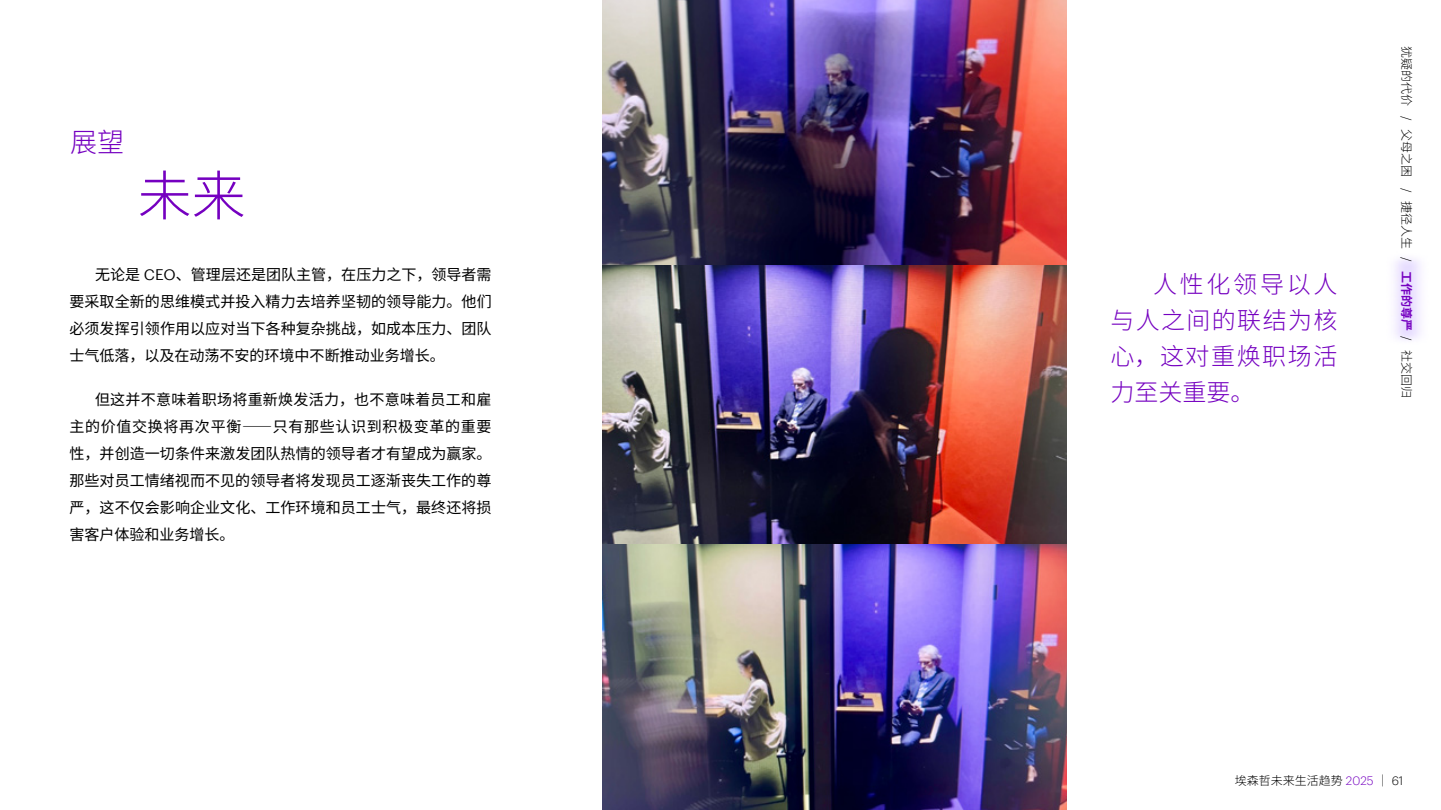
<style>
.page{position:relative;width:1441px;height:810px;background:#fff}
.page>*{position:absolute;margin:0;border:0;box-sizing:border-box;transform-origin:0 0}
.t1{font:300 54px "Source Han Sans SC";color:#7500c0}
.t2{font:300 27px "Source Han Sans SC";color:#7500c0}
.t3{font:300 24px/36px "Source Han Sans SC";letter-spacing:.06em;color:#7500c0;text-align:justify}
.t4{font:15px/27px "Source Han Sans SC";letter-spacing:.005em;color:#000;text-align:justify}
.t5{font:300 12px "Source Han Sans SC";color:#000}
.s1{font-family:"Graphik"}
.s2{font-weight:700;color:#7500c0}
.s3{font-family:"Graphik";color:#7500c0}
</style>
<div class="page">
<img style="left:602px;top:0;width:464px;height:265px">
<img style="left:602px;top:265px;width:464px;height:279px">
<img style="left:602px;top:544px;width:464px;height:266px">
<h2 class="t2" style="left:70px;top:126px;width:55px">展望</h2>
<h1 class="t1" style="left:137px;top:165px;width:109px">未来</h1>
<p class="t4" style="left:69px;top:261px;width:423px;text-indent:26px">无论是 <span class="s1">CEO</span>、管理层还是团队主管，在压力之下，领导者需要采取全新的思维模式并投入精力去培养坚韧的领导能力。他们必须发挥引领作用以应对当下各种复杂挑战，如成本压力、团队士气低落，以及在动荡不安的环境中不断推动业务增长。</p>
<p class="t4" style="left:69px;top:386px;width:423px;text-indent:26px">但这并不意味着职场将重新焕发活力，也不意味着员工和雇主的价值交换将再次平衡――只有那些认识到积极变革的重要性，并创造一切条件来激发团队热情的领导者才有望成为赢家。那些对员工情绪视而不见的领导者将发现员工逐渐丧失工作的尊严，这不仅会影响企业文化、工作环境和员工士气，最终还将损害客户体验和业务增长。</p>
<h3 class="t3" style="left:1110px;top:267px;width:228px;text-indent:43px">人性化领导以人与人之间的联结为核心，这对重焕职场活力至关重要。</h3>
<p class="t5" style="left:1412px;top:46px;width:354px;rotate:90deg">犹疑的代价 <span class="s1">/</span> 父母之困 <span class="s1">/</span> 捷径人生 <span class="s1">/</span> <span class="s2">工作的尊严</span> <span class="s1">/</span> 社交回归</p>
<p class="t5" style="left:1234px;top:774px;width:170px">埃森哲未来生活趋势 <span class="s3">2025</span> ｜ <span class="s1">61</span></p>
</div>
